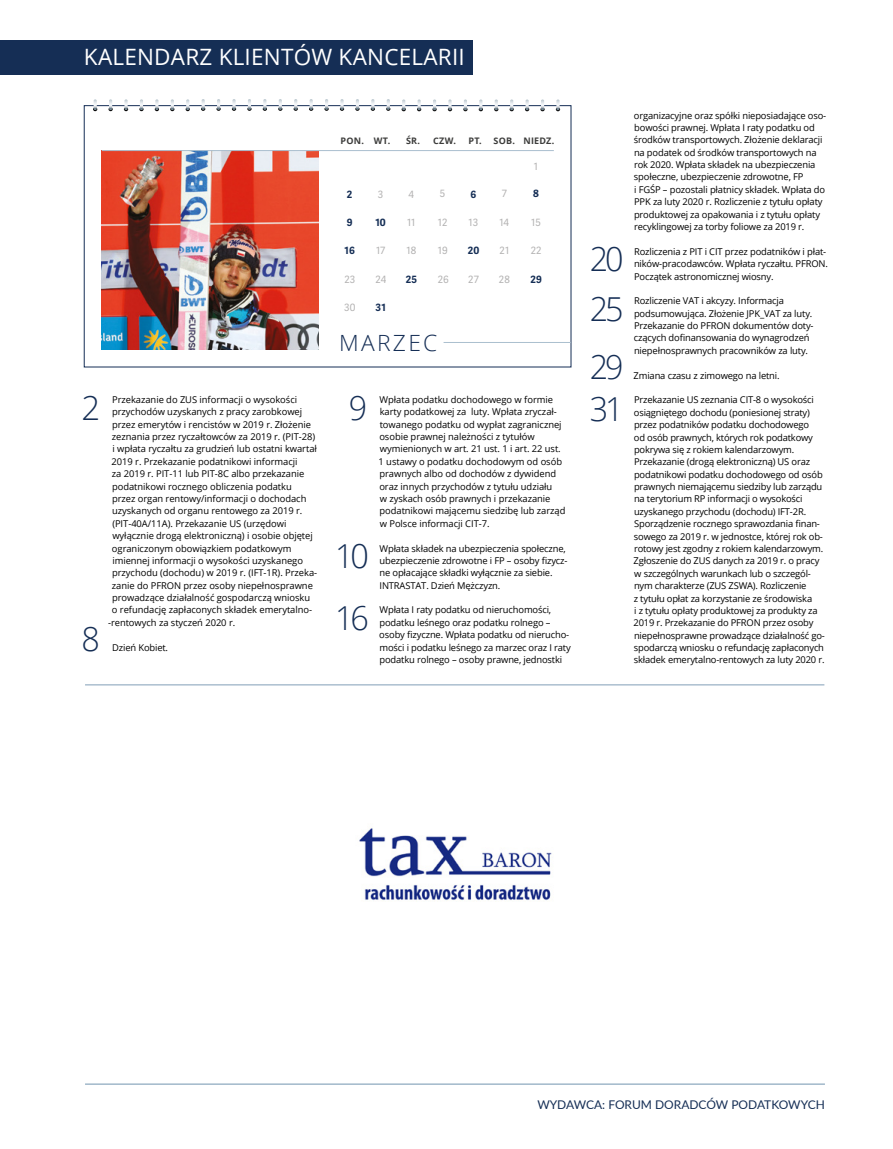
<style>
.page{position:relative;width:893px;height:1149px;background:#fff}
.page>*{position:absolute;margin:0;border:0;box-sizing:border-box;transform-origin:0 0}
.t1{font:300 33px/61.9px "Open Sans";letter-spacing:-.1em;color:#152e55}
.t2{font:22.5px "Open Sans";letter-spacing:.01em;color:#fff}
.t3{font:300 22.35px "Open Sans";letter-spacing:.1em;color:#152e55}
.t4{font:12px "Lato";color:#152e55}
.t5{font:10.05px "Adelle Sans";letter-spacing:.01em;color:#b3b2b2}
.t6{font:700 10.05px "Adelle Sans";letter-spacing:.02em;color:#152e55}
.t7{font:9.3px/12.3px "Open Sans";letter-spacing:-.015em;color:#000}
.t8{font:700 9px "Open Sans";letter-spacing:.025em;color:#3c3c3b}
</style>
<div class="page">
<hr style="left:85px;top:1083px;width:740px;height:1px;background:#a1b8ca">
<div style="left:0;top:40px;width:472px;height:34px;background:#152e55"></div>
<hr style="left:85px;top:684px;width:739px;height:1px;background:#abbfcf">
<svg style="left:93px;top:99px;width:4px;height:12px"></svg>
<svg style="left:108px;top:99px;width:5px;height:12px"></svg>
<svg style="left:124px;top:99px;width:4px;height:12px"></svg>
<svg style="left:139px;top:99px;width:5px;height:12px"></svg>
<svg style="left:155px;top:99px;width:4px;height:12px"></svg>
<svg style="left:170px;top:99px;width:4px;height:12px"></svg>
<svg style="left:186px;top:99px;width:4px;height:12px"></svg>
<svg style="left:201px;top:99px;width:4px;height:12px"></svg>
<svg style="left:216px;top:99px;width:5px;height:12px"></svg>
<svg style="left:232px;top:99px;width:4px;height:12px"></svg>
<svg style="left:247px;top:99px;width:5px;height:12px"></svg>
<svg style="left:263px;top:99px;width:4px;height:12px"></svg>
<svg style="left:278px;top:99px;width:4px;height:12px"></svg>
<svg style="left:294px;top:99px;width:4px;height:12px"></svg>
<svg style="left:402px;top:99px;width:4px;height:12px"></svg>
<svg style="left:309px;top:99px;width:4px;height:12px"></svg>
<svg style="left:417px;top:99px;width:4px;height:12px"></svg>
<svg style="left:324px;top:99px;width:5px;height:12px"></svg>
<svg style="left:432px;top:99px;width:5px;height:12px"></svg>
<svg style="left:340px;top:99px;width:4px;height:12px"></svg>
<svg style="left:448px;top:99px;width:4px;height:12px"></svg>
<svg style="left:509px;top:99px;width:5px;height:12px"></svg>
<svg style="left:355px;top:99px;width:5px;height:12px"></svg>
<svg style="left:463px;top:99px;width:5px;height:12px"></svg>
<svg style="left:525px;top:99px;width:4px;height:12px"></svg>
<svg style="left:371px;top:99px;width:4px;height:12px"></svg>
<svg style="left:479px;top:99px;width:4px;height:12px"></svg>
<svg style="left:540px;top:99px;width:5px;height:12px"></svg>
<svg style="left:386px;top:99px;width:4px;height:12px"></svg>
<svg style="left:494px;top:99px;width:4px;height:12px"></svg>
<svg style="left:556px;top:99px;width:4px;height:12px"></svg>
<img style="left:102px;top:151px;width:217px;height:199px">
<hr style="left:102px;top:150px;width:452px;height:1px;background:#abbfcf">
<hr style="left:444px;top:342px;width:127px;height:1px;background:#abbfcf">
<img style="left:359px;top:828px;width:193px;height:74px">
<h2 class="t2" style="left:84px;top:41px;width:382px">KALENDARZ KLIENTÓW KANCELARII</h2>
<p class="t8" style="left:341px;top:134px;width:51px">PON. WT.</p>
<p class="t8" style="left:406px;top:134px;width:52px">ŚR. CZW.</p>
<p class="t8" style="left:468px;top:134px;width:88px">PT. SOB. NIEDZ.</p>
<h1 class="t1" style="left:81px;top:376px;width:20px">2</h1>
<h1 class="t1" style="left:81px;top:607px;width:20px">8</h1>
<p class="t7" style="left:112px;top:393px;width:186px">Przekazanie do ZUS informacji o wysokości</p>
<p class="t7" style="left:112px;top:405px;width:192px">przychodów uzyskanych z pracy zarobkowej</p>
<p class="t7" style="left:112px;top:418px;width:201px">przez emerytów i rencistów w 2019 r. Złożenie</p>
<p class="t7" style="left:112px;top:430px;width:205px">zeznania przez ryczałtowców za 2019 r. (PIT-28)</p>
<p class="t7" style="left:112px;top:442px;width:206px">i wpłata ryczałtu za grudzień lub ostatni kwartał</p>
<p class="t7" style="left:112px;top:455px;width:187px">2019 r. Przekazanie podatnikowi informacji</p>
<p class="t7" style="left:112px;top:467px;width:194px">za 2019 r. PIT-11 lub PIT-8C albo przekazanie</p>
<p class="t7" style="left:112px;top:479px;width:181px">podatnikowi rocznego obliczenia podatku</p>
<p class="t7" style="left:112px;top:492px;width:196px">przez organ rentowy/informacji o dochodach</p>
<p class="t7" style="left:112px;top:504px;width:192px">uzyskanych od organu rentowego za 2019 r.</p>
<p class="t7" style="left:112px;top:517px;width:176px">(PIT-40A/11A). Przekazanie US (urzędowi</p>
<p class="t7" style="left:112px;top:529px;width:202px">wyłącznie drogą elektroniczną) i osobie objętej</p>
<p class="t7" style="left:112px;top:541px;width:181px">ograniczonym obowiązkiem podatkowym</p>
<p class="t7" style="left:112px;top:554px;width:192px">imiennej informacji o wysokości uzyskanego</p>
<p class="t7" style="left:112px;top:566px;width:207px">przychodu (dochodu) w 2019 r. (IFT-1R). Przeka-</p>
<p class="t7" style="left:112px;top:578px;width:203px">zanie do PFRON przez osoby niepełnosprawne</p>
<p class="t7" style="left:112px;top:591px;width:200px">prowadzące działalność gospodarczą wniosku</p>
<p class="t7" style="left:112px;top:603px;width:202px">o refundację zapłaconych składek emerytalno-</p>
<p class="t7" style="left:108px;top:616px;width:129px">-rentowych za styczeń 2020 r.</p>
<p class="t7" style="left:112px;top:640px;width:57px">Dzień Kobiet.</p>
<p class="t5" style="left:378px;top:187px;width:7px">3</p>
<p class="t6" style="left:375px;top:215px;width:12px">10</p>
<p class="t5" style="left:376px;top:243px;width:11px">17</p>
<p class="t5" style="left:375px;top:272px;width:12px">24</p>
<p class="t6" style="left:376px;top:300px;width:12px">31</p>
<p class="t6" style="left:347px;top:186px;width:7px">2</p>
<p class="t6" style="left:470px;top:186px;width:7px">6</p>
<p class="t6" style="left:347px;top:215px;width:7px">9</p>
<p class="t6" style="left:345px;top:243px;width:12px">16</p>
<p class="t5" style="left:344px;top:272px;width:12px">23</p>
<p class="t5" style="left:344px;top:300px;width:13px">30</p>
<p class="t5" style="left:502px;top:187px;width:7px">7</p>
<p class="t5" style="left:499px;top:215px;width:11px">14</p>
<p class="t5" style="left:499px;top:243px;width:11px">21</p>
<p class="t5" style="left:440px;top:187px;width:7px">5</p>
<p class="t5" style="left:438px;top:215px;width:11px">12</p>
<p class="t5" style="left:438px;top:243px;width:11px">19</p>
<p class="t5" style="left:438px;top:272px;width:13px">26</p>
<p class="t5" style="left:409px;top:187px;width:7px">4</p>
<p class="t5" style="left:407px;top:215px;width:10px">11</p>
<p class="t5" style="left:407px;top:243px;width:11px">18</p>
<p class="t6" style="left:406px;top:272px;width:13px">25</p>
<p class="t5" style="left:469px;top:215px;width:11px">13</p>
<p class="t6" style="left:468px;top:243px;width:13px">20</p>
<p class="t5" style="left:468px;top:272px;width:12px">27</p>
<p class="t5" style="left:499px;top:272px;width:12px">28</p>
<h3 class="t3" style="left:339px;top:327px;width:100px">MARZEC</h3>
<p class="t5" style="left:534px;top:160px;width:6px">1</p>
<p class="t6" style="left:533px;top:186px;width:7px">8</p>
<p class="t5" style="left:531px;top:215px;width:11px">15</p>
<p class="t5" style="left:531px;top:243px;width:12px">22</p>
<p class="t6" style="left:530px;top:272px;width:13px">29</p>
<h1 class="t1" style="left:349px;top:376px;width:20px">9</h1>
<h1 class="t1" style="left:335px;top:524px;width:35px">10<br>16</h1>
<p class="t7" style="left:379px;top:393px;width:188px">Wpłata podatku dochodowego w formie karty podatkowej za luty. Wpłata zryczał&shy;towanego podatku od wypłat zagranicznej osobie prawnej należności z tytułów wymienionych w art. 21 ust. 1 i art. 22 ust.<br>1 ustawy o podatku dochodowym od osób prawnych albo od dochodów z dywidend oraz innych przychodów z tytułu udziału<br>w zyskach osób prawnych i przekazanie podatnikowi mającemu siedzibę lub zarząd w Polsce informacji CIT-7.</p>
<p class="t7" style="left:379px;top:541px;width:190px">Wpłata składek na ubezpieczenia społeczne, ubezpieczenie zdrowotne i FP – osoby fizycz&shy;ne opłacające składki wyłącznie za siebie.<br>INTRASTAT. Dzień Mężczyzn.</p>
<p class="t7" style="left:379px;top:603px;width:193px">Wpłata I raty podatku od nieruchomości, podatku leśnego oraz podatku rolnego – osoby fizyczne. Wpłata podatku od nierucho&shy;mości i podatku leśnego za marzec oraz I raty podatku rolnego – osoby prawne, jednostki</p>
<h1 class="t1" style="left:590px;top:233px;width:35px;line-height:49.8px">20<br>25</h1>
<h1 class="t1" style="left:590px;top:345px;width:35px;line-height:42px">29<br>31</h1>
<p class="t7" style="left:634px;top:109px;width:194px">organizacyjne oraz spółki nieposiadające oso&shy;bowości prawnej. Wpłata I raty podatku od środków transportowych. Złożenie deklaracji na podatek od środków transportowych na rok 2020. Wpłata składek na ubezpieczenia społeczne, ubezpieczenie zdrowotne, FP<br>i FGŚP – pozostali płatnicy składek. Wpłata do PPK za luty 2020 r. Rozliczenie z tytułu opłaty produktowej za opakowania i z tytułu opłaty recyklingowej za torby foliowe za 2019 r.</p>
<p class="t7" style="left:634px;top:245px;width:196px">Rozliczenia z PIT i CIT przez podatników i płat&shy;ników-pracodawców. Wpłata ryczałtu. PFRON.<br>Początek astronomicznej wiosny.</p>
<p class="t7" style="left:634px;top:294px;width:181px">Rozliczenie VAT i akcyzy. Informacja podsumowująca. Złożenie JPK_VAT za luty.<br>Przekazanie do PFRON dokumentów doty&shy;czących dofinansowania do wynagrodzeń niepełnosprawnych pracowników za luty.</p>
<p class="t7" style="left:634px;top:369px;width:148px">Zmiana czasu z zimowego na letni.</p>
<p class="t7" style="left:633px;top:393px;width:193px">Przekazanie US zeznania CIT-8 o wysokości osiągniętego dochodu (poniesionej straty) przez podatników podatku dochodowego<br>od osób prawnych, których rok podatkowy pokrywa się z rokiem kalendarzowym.<br>Przekazanie (drogą elektroniczną) US oraz podatnikowi podatku dochodowego od osób prawnych niemającemu siedziby lub zarządu na terytorium RP informacji o wysokości uzyskanego przychodu (dochodu) IFT-2R.<br>Sporządzenie rocznego sprawozdania finan&shy;sowego za 2019 r. w jednostce, której rok ob&shy;rotowy jest zgodny z rokiem kalendarzowym.<br>Zgłoszenie do ZUS danych za 2019 r. o pracy w szczególnych warunkach lub o szczegól&shy;nym charakterze (ZUS ZSWA). Rozliczenie<br>z tytułu opłat za korzystanie ze środowiska<br>i z tytułu opłaty produktowej za produkty za 2019 r. Przekazanie do PFRON przez osoby niepełnosprawne prowadzące działalność go&shy;spodarczą wniosku o refundację zapłaconych składek emerytalno-rentowych za luty 2020 r.</p>
<p class="t4" style="left:537px;top:1095px;width:289px">WYDAWCA: FORUM DORADCÓW PODATKOWYCH</p>
</div>
